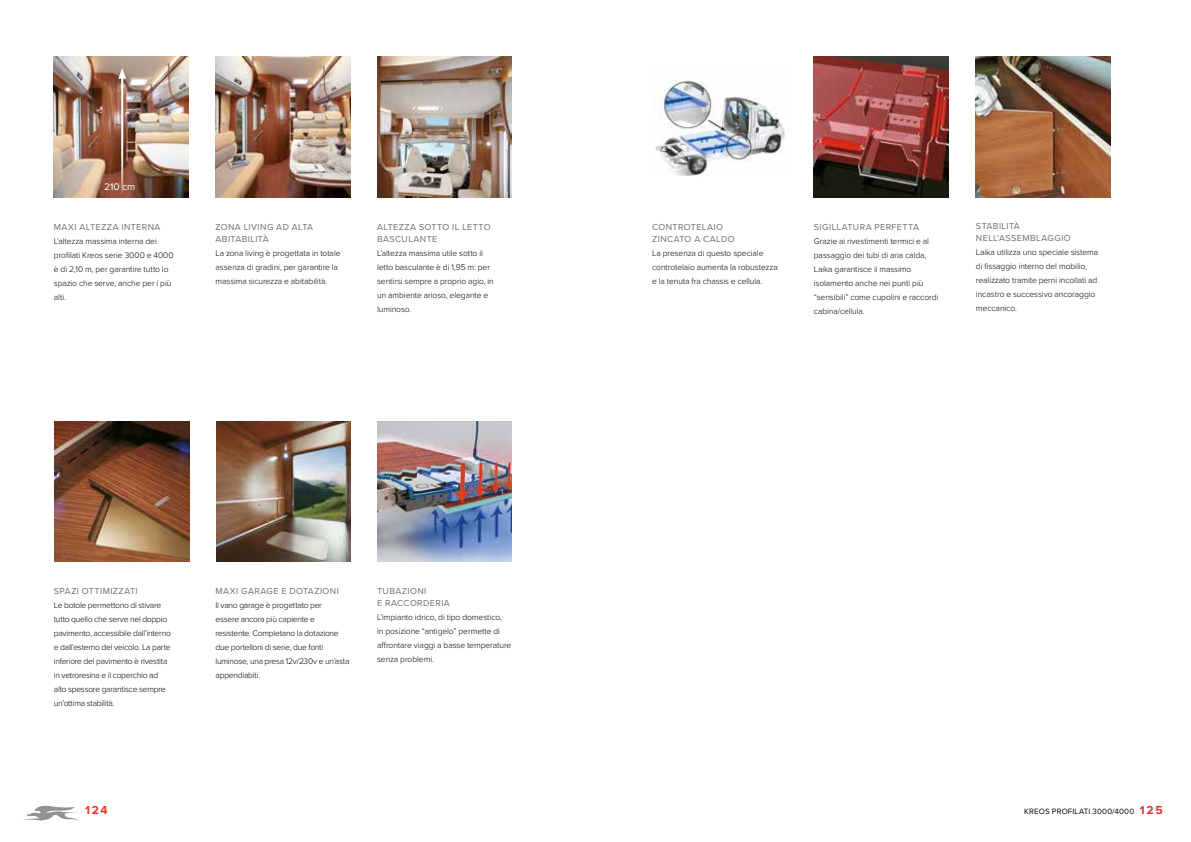
<style>
.page{position:relative;width:1191px;height:842px;background:#fff}
.page>*{position:absolute;margin:0;border:0;box-sizing:border-box;transform-origin:0 0}
.t1{font:700 12px "Proxima Nova";color:#e73431}
.t2{font:10px "Proxima Nova";color:#fff}
.t3{font:9px/12px "Proxima Nova";letter-spacing:.05em;color:#706f6f}
.t4{font:300 8.5px/14px "Proxima Nova";letter-spacing:-.01em;color:#000}
.t5{font:300 8.5px/14px "Proxima Nova";letter-spacing:-.03em;color:#000}
.t6{font:8px "Proxima Nova";letter-spacing:.02em;color:#000}
.s1{font-weight:700;font-size:12px;color:#e73431}
</style>
<div class="page">
<img style="left:54px;top:57px;width:135px;height:140px">
<img style="left:215px;top:57px;width:135px;height:140px">
<img style="left:377px;top:57px;width:135px;height:140px">
<img style="left:814px;top:57px;width:134px;height:140px">
<img style="left:653px;top:80px;width:132px;height:96px">
<hr style="left:121px;top:75px;width:2px;height:120px;background:#fff">
<svg style="left:118px;top:68px;width:8px;height:11px"></svg>
<img style="left:975px;top:57px;width:135px;height:140px">
<img style="left:55px;top:421px;width:135px;height:140px">
<img style="left:377px;top:421px;width:135px;height:140px">
<img style="left:216px;top:421px;width:135px;height:140px">
<svg style="left:24px;top:805px;width:55px;height:16px"></svg>
<p class="t2" style="left:104px;top:180px;width:32px">210 CM</p>
<p class="t3" style="left:54px;top:220px;width:43px">MAXI ALTEZZ</p>
<p class="t3" style="left:113px;top:220px;width:49px">A I NTERNA</p>
<p class="t4" style="left:54px;top:233px;width:121px">L’altezza massima interna dei profilati Kreos serie 3000 e 4000 è di 2,10 m, per garantire tutto lo spazio che serve, anche per i più alti.</p>
<p class="t3" style="left:215px;top:220px;width:99px">ZONA LIVI NG AD ALTA<br>ABITABI LITÀ</p>
<p class="t4" style="left:215px;top:245px;width:127px">La zona living è progettata in totale assenza di gradini, per garantire la massima sicurezza e abitabilità.</p>
<p class="t3" style="left:377px;top:220px;width:17px">ALTEZZ</p>
<p class="t3" style="left:410px;top:220px;width:64px">A SOTTO I L LETT</p>
<p class="t3" style="left:484px;top:220px;width:8px">O</p>
<p class="t3" style="left:377px;top:232px;width:56px">BASCULANTE</p>
<p class="t4" style="left:377px;top:245px;width:118px">L’altezza massima utile sotto il letto basculante è di 1,95 m: per sentirsi sempre a proprio agio, in un ambiente arioso, elegante e luminoso.</p>
<p class="t3" style="left:54px;top:585px;width:81px">SPAZI OTTI MIZZATI</p>
<p class="t5" style="left:54px;top:598px;width:118px">Le botole permettono di stivare tutto quello che serve nel doppio pavimento, accessibile dall’interno e dall’esterno del veicolo. La parte inferiore del pavimento è rivestita in vetroresina e il coperchio ad alto spessore garantisce sempre un’ottima stabilità.</p>
<p class="t3" style="left:215px;top:585px;width:123px">MAXI GARAGE E DOTAZI ONI</p>
<p class="t5" style="left:215px;top:598px;width:135px">I l vano garage è progettato per<br>essere ancora più capiente e resistente. Completano la dotazione due portelloni di serie, due fonti luminose, una presa 12v/230v e un’asta appendiabiti.</p>
<p class="t3" style="left:377px;top:585px;width:74px">TUBAZIONI<br>E RACCORDERIA</p>
<p class="t4" style="left:377px;top:610px;width:136px">L’impianto idrico, di tipo domestico,<br>in posizione “antigelo” permette di affrontare viaggi a basse temperature senza problemi.</p>
<p class="t3" style="left:652px;top:220px;width:84px">CONTROTE LAIO<br>ZI NCATO A CALDO</p>
<p class="t4" style="left:652px;top:245px;width:127px">La presenza di questo speciale controtelaio aumenta la robustezza e la tenuta fra chassis e cellula.</p>
<p class="t3" style="left:814px;top:220px;width:6px">SIGI</p>
<p class="t3" style="left:831px;top:220px;width:67px">LLATU RA PERFETT</p>
<p class="t3" style="left:913px;top:220px;width:7px">A</p>
<p class="t4" style="left:814px;top:233px;width:126px">Grazie ai rivestimenti termici e al passaggio dei tubi di aria calda,<br>Laika garantisce il massimo isolamento anche nei punti più “sensibili” come cupolini e raccordi cabina/cellula.</p>
<p class="t3" style="left:976px;top:220px;width:78px">STABI LITÀ<br>NELL’ASSEMBLAGGI</p>
<p class="t3" style="left:1064px;top:232px;width:8px">O</p>
<p class="t4" style="left:976px;top:245px;width:124px">Laika utilizza uno speciale sistema di fissaggio interno del mobilio, realizzato tramite perni incollati ad incastro e successivo ancoraggio meccanico.</p>
<h1 class="t1" style="left:85px;top:801px;width:24px">124</h1>
<p class="t6" style="left:1024px;top:805px;width:140px">KREOS PROFILATI 3000/4000 <span class="s1">125</span></p>
</div>
